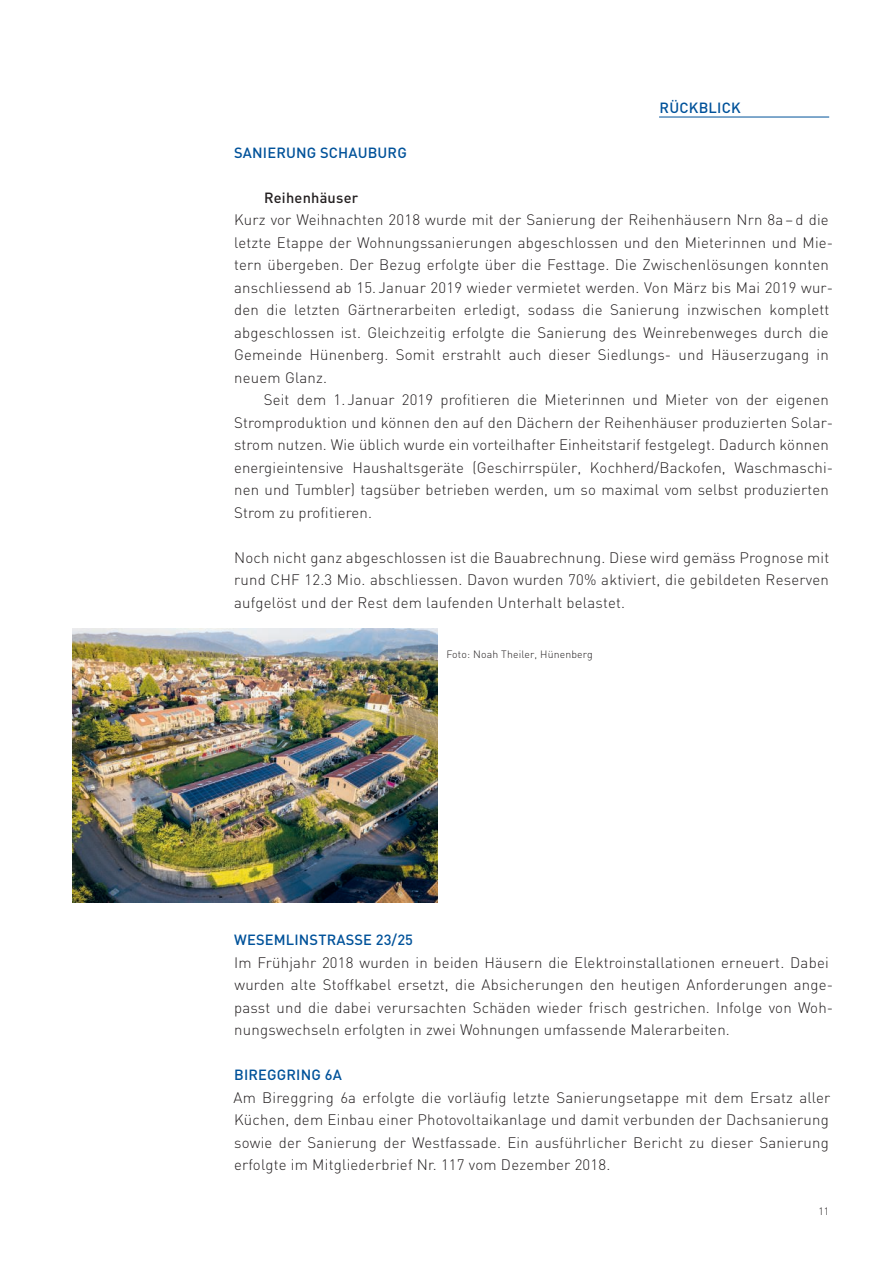
<style>
.page{position:relative;width:893px;height:1263px;background:#fff}
.page>*{position:absolute;margin:0;border:0;box-sizing:border-box;transform-origin:0 0}
.t1{font:300 15px/22.5px "DIN";letter-spacing:.015em;color:#231f20}
.t2{font:500 14.7px "DIN";letter-spacing:.01em;color:#01529a}
.t3{font:500 14.7px "DIN";letter-spacing:.015em;color:#231f20}
.t4{font:300 10.5px "DIN";letter-spacing:.015em;color:#231f20}
</style>
<div class="page">
<hr style="left:659px;top:117px;width:170px;height:1px;background:#01529a">
<img style="left:72px;top:628px;width:365px;height:274px">
<p class="t2" style="left:659px;top:98px;width:83px">RÜCKBLICK</p>
<p class="t2" style="left:234px;top:143px;width:174px">SANIERUNG SCHAUBURG</p>
<p class="t3" style="left:264px;top:188px;width:96px">Reihenhäuser</p>
<p class="t1" style="left:234px;top:208px;width:601px">Kurz vor Weihnachten 2018 wurde mit der Sanierung der Reihenhäusern Nrn 8a – d die letzte Etappe der Wohnungssanierungen abgeschlossen und den Mieterinnen und Mie&shy;tern übergeben. Der Bezug erfolgte über die Festtage. Die Zwischenlösungen konnten anschliessend ab 15. Januar 2019 wieder vermietet werden. Von März bis Mai 2019 wur&shy;den die letzten Gärtnerarbeiten erledigt, sodass die Sanierung inzwischen komplett abgeschlossen ist. Gleichzeitig erfolgte die Sanierung des Weinrebenweges durch die Gemeinde Hünenberg. Somit erstrahlt auch dieser Siedlungs- und Häuserzugang in neuem Glanz.</p>
<p class="t1" style="left:234px;top:388px;width:601px;text-indent:30px">Seit dem 1. Januar 2019 profitieren die Mieterinnen und Mieter von der eigenen Stromproduktion und können den auf den Dächern der Reihenhäuser produzierten Solar&shy;strom nutzen. Wie üblich wurde ein vorteilhafter Einheitstarif festgelegt. Dadurch können energieintensive Haushaltsgeräte (Geschirrspüler, Kochherd/Backofen, Waschmaschi&shy;nen und Tumbler) tagsüber betrieben werden, um so maximal vom selbst produzierten Strom zu profitieren.</p>
<p class="t1" style="left:234px;top:546px;width:597px;text-align:justify">Noch nicht ganz abgeschlossen ist die Bauabrechnung. Diese wird gemäss Prognose mit rund CHF 12.3 Mio. abschliessen. Davon wurden 70% aktiviert, die gebildeten Reserven aufgelöst und der Rest dem laufenden Unterhalt belastet.</p>
<p class="t4" style="left:446px;top:648px;width:148px">Foto: Noah Theiler, Hünenberg</p>
<p class="t2" style="left:234px;top:930px;width:180px">WESEMLINSTRASSE 23/25</p>
<p class="t1" style="left:234px;top:951px;width:601px">Im Frühjahr 2018 wurden in beiden Häusern die Elektroinstallationen erneuert. Dabei wurden alte Stoffkabel ersetzt, die Absicherungen den heutigen Anforderungen ange&shy;passt und die dabei verursachten Schäden wieder frisch gestrichen. Infolge von Woh&shy;nungswechseln erfolgten in zwei Wohnungen umfassende Malerarbeiten.</p>
<p class="t2" style="left:234px;top:1065px;width:109px">BIREGGRING 6A</p>
<p class="t1" style="left:234px;top:1086px;width:598px;text-align:justify">Am Bireggring 6a erfolgte die vorläufig letzte Sanierungsetappe mit dem Ersatz aller Küchen, dem Einbau einer Photovoltaikanlage und damit verbunden der Dachsanierung sowie der Sanierung der Westfassade. Ein ausführlicher Bericht zu dieser Sanierung erfolgte im Mitgliederbrief Nr. 117 vom Dezember 2018.</p>
<p class="t4" style="left:818px;top:1205px;width:12px">11</p>
</div>
